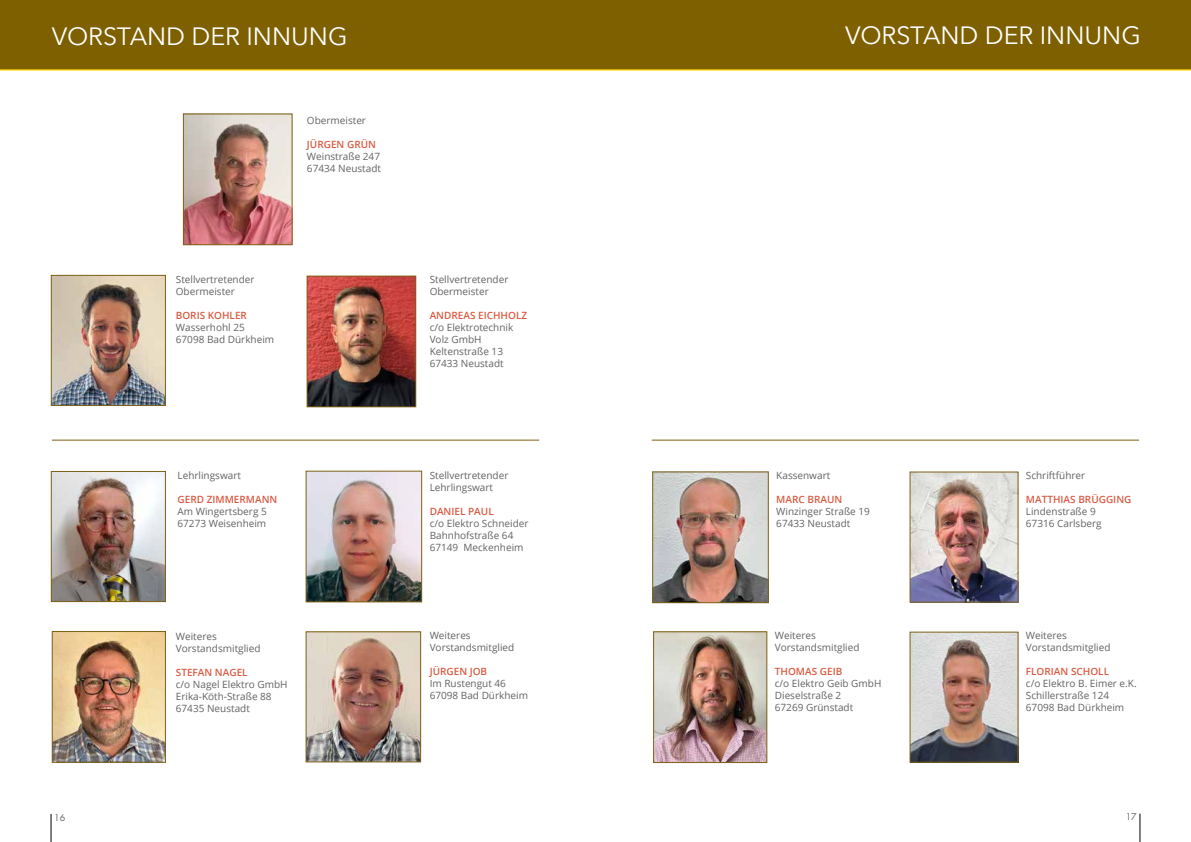
<style>
.page{position:relative;width:1191px;height:842px;background:#fff}
.page>*{position:absolute;margin:0;border:0;box-sizing:border-box;transform-origin:0 0}
.t1{font:25px "Avenir Next";color:#fff}
.t2{font:10px/12px "Open Sans";color:#646363}
.t3{font:600 10px "Open Sans";color:#da5b42}
.t4{font:9px "Futura";color:#646363}
</style>
<div class="page">
<svg style="left:51px;top:814px;width:1px;height:28px"></svg>
<svg style="left:1139px;top:814px;width:1px;height:28px"></svg>
<div style="left:0;top:0;width:1191px;height:70px;background:#7e6000"></div>
<img style="left:53px;top:277px;width:111px;height:127px">
<div style="left:51px;top:275px;width:115px;height:131px;border:1px solid #7e6115"></div>
<img style="left:911px;top:634px;width:105px;height:127px">
<div style="left:909px;top:632px;width:109px;height:131px;border:1px solid #7e6115"></div>
<img style="left:53px;top:473px;width:111px;height:127px">
<div style="left:51px;top:471px;width:115px;height:131px;border:1px solid #7e6115"></div>
<img style="left:911px;top:473px;width:105px;height:128px">
<img style="left:307px;top:633px;width:112px;height:127px">
<div style="left:305px;top:631px;width:116px;height:131px;border:1px solid #7e6115"></div>
<img style="left:185px;top:115px;width:105px;height:128px">
<div style="left:183px;top:113px;width:109px;height:132px;border:1px solid #7e6115"></div>
<img style="left:655px;top:633px;width:110px;height:128px">
<div style="left:653px;top:631px;width:114px;height:132px;border:1px solid #7e6115"></div>
<img style="left:308px;top:278px;width:106px;height:127px">
<div style="left:306px;top:276px;width:110px;height:131px;border:1px solid #7e6115"></div>
<img style="left:654px;top:473px;width:113px;height:128px">
<div style="left:652px;top:471px;width:117px;height:132px;border:1px solid #7e6115"></div>
<img style="left:307px;top:473px;width:113px;height:127px">
<div style="left:305px;top:471px;width:117px;height:131px;border:1px solid #7e6115"></div>
<img style="left:54px;top:633px;width:110px;height:128px">
<div style="left:52px;top:631px;width:114px;height:132px;border:1px solid #7e6115"></div>
<hr style="left:52px;top:440px;width:487px;height:1px;background:#7e6115">
<hr style="left:652px;top:440px;width:487px;height:1px;background:#7e6115">
<h1 class="t1" style="left:52px;top:15px;width:297px">VORSTAND DER INNUNG</h1>
<h1 class="t1" style="left:845px;top:14px;width:297px">VORSTAND DER INNUNG</h1>
<p class="t2" style="left:307px;top:114px;width:61px">Obermeister</p>
<p class="t3" style="left:307px;top:138px;width:70px">JÜRGEN GRÜN</p>
<p class="t2" style="left:307px;top:150px;width:76px">Weinstraße 247<br>67434 Neustadt</p>
<p class="t2" style="left:176px;top:273px;width:80px">Stellvertretender<br>Obermeister</p>
<p class="t3" style="left:176px;top:308px;width:73px">BORIS KOHLER</p>
<p class="t2" style="left:176px;top:321px;width:100px">Wasserhohl 25<br>67098 Bad Dürkheim</p>
<p class="t2" style="left:177px;top:469px;width:65px">Lehrlingswart</p>
<p class="t3" style="left:177px;top:492px;width:101px">GERD ZIMMERMANN</p>
<p class="t2" style="left:177px;top:505px;width:91px">Am Wingertsberg 5<br>67273 Weisenheim</p>
<p class="t2" style="left:176px;top:630px;width:86px">Weiteres<br>Vorstandsmitglied</p>
<p class="t3" style="left:176px;top:665px;width:73px">STEFAN NAGEL</p>
<p class="t2" style="left:176px;top:678px;width:113px">c/o Nagel Elektro GmbH<br>Erika-Köth-Straße 88<br>67435 Neustadt</p>
<p class="t2" style="left:430px;top:273px;width:80px">Stellvertretender<br>Obermeister</p>
<p class="t3" style="left:430px;top:309px;width:99px">ANDREAS EICHHOLZ</p>
<p class="t2" style="left:430px;top:321px;width:85px">c/o Elektrotechnik<br>Volz GmbH<br>Keltenstraße 13<br>67433 Neustadt</p>
<p class="t2" style="left:430px;top:469px;width:80px">Stellvertretender<br>Lehrlingswart</p>
<p class="t3" style="left:430px;top:505px;width:66px">DANIEL PAUL</p>
<p class="t2" style="left:430px;top:517px;width:100px">c/o Elektro Schneider<br>Bahnhofstraße 64<br>67149 Meckenheim</p>
<p class="t2" style="left:430px;top:629px;width:86px">Weiteres<br>Vorstandsmitglied</p>
<p class="t3" style="left:430px;top:664px;width:59px">JÜRGEN JOB</p>
<p class="t2" style="left:430px;top:677px;width:100px">Im Rustengut 46<br>67098 Bad Dürkheim</p>
<p class="t2" style="left:776px;top:469px;width:55px">Kassenwart</p>
<p class="t3" style="left:776px;top:493px;width:68px">MARC BRAUN</p>
<p class="t2" style="left:776px;top:505px;width:95px">Winzinger Straße 19<br>67433 Neustadt</p>
<p class="t2" style="left:775px;top:629px;width:86px">Weiteres<br>Vorstandsmitglied</p>
<p class="t3" style="left:775px;top:664px;width:69px">THOMAS GEIB</p>
<p class="t2" style="left:775px;top:677px;width:108px">c/o Elektro Geib GmbH<br>Dieselstraße 2<br>67269 Grünstadt</p>
<p class="t2" style="left:1026px;top:469px;width:61px">Schriftführer</p>
<p class="t3" style="left:1026px;top:493px;width:107px">MATTHIAS BRÜGGING</p>
<p class="t2" style="left:1026px;top:505px;width:77px">Lindenstraße 9<br>67316 Carlsberg</p>
<p class="t2" style="left:1026px;top:629px;width:86px">Weiteres<br>Vorstandsmitglied</p>
<p class="t3" style="left:1026px;top:664px;width:85px">FLORIAN SCHOLL</p>
<p class="t2" style="left:1026px;top:677px;width:112px">c/o Elektro B. Eimer e.K.<br>Schillerstraße 124<br>67098 Bad Dürkheim</p>
<p class="t4" style="left:54px;top:812px;width:13px">16</p>
<p class="t4" style="left:1125px;top:811px;width:13px">17</p>
</div>
